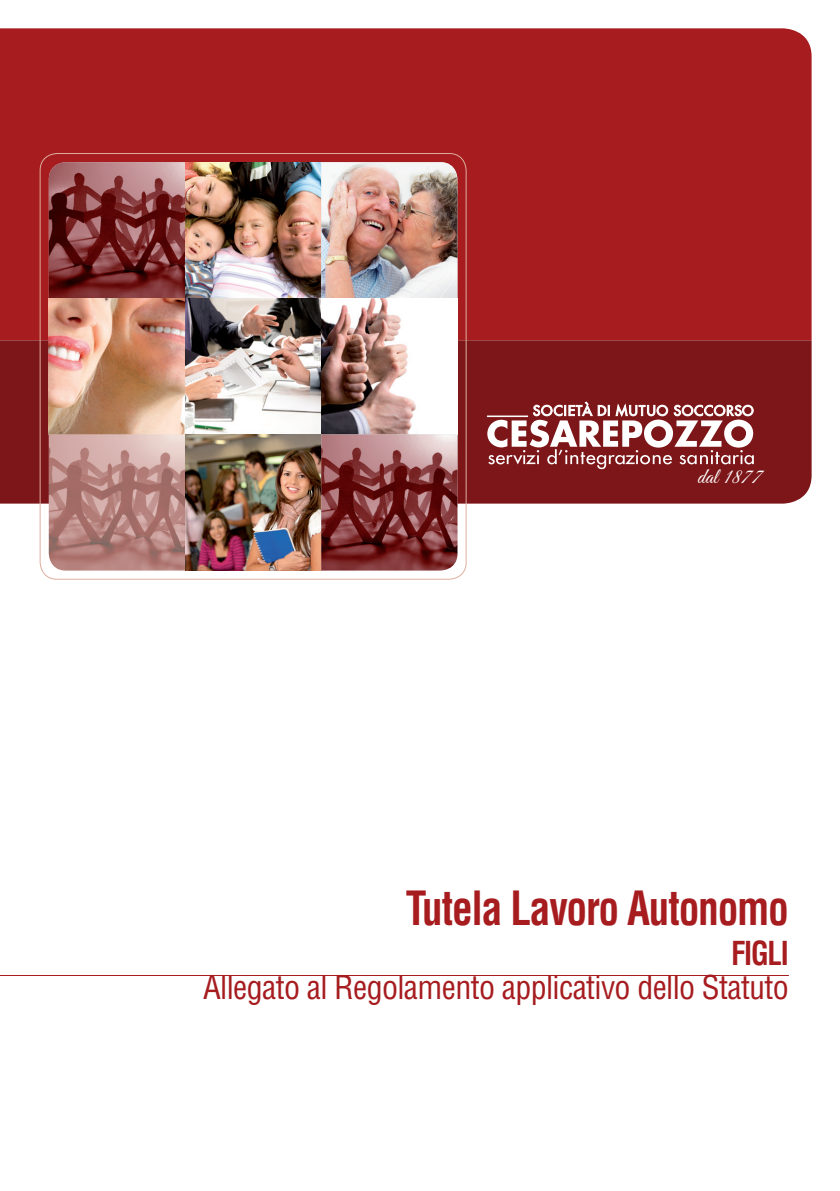
<style>
.page{position:relative;width:840px;height:1191px;background:#fff}
.page>*{position:absolute;margin:0;border:0;box-sizing:border-box;transform-origin:0 0}
.t1{font:700 condensed 46px "Helvetica LT Std";letter-spacing:-.03em;color:#a61c1f;scale:.9 1}
.t2{font:700 condensed 32.2px "Helvetica LT Std";letter-spacing:-.045em;color:#a61c1f;scale:.9 1}
.t3{font:condensed 32px "Helvetica LT Std";letter-spacing:-.02em;color:#a61c1f}
.t4{font:22px "Great Vibes";color:#fff}
</style>
<div class="page">
<div style="left:0;top:340px;width:811px;height:163px;background:#7c1618"></div>
<div style="left:0;top:28px;width:811px;height:312px;background:#a61c1f"></div>
<hr style="left:486px;top:415px;width:42px;height:2px;background:#fff">
<svg style="left:487px;top:402px;width:266px;height:67px"></svg>
<img style="left:49px;top:162px;width:136px;height:136px">
<img style="left:185px;top:162px;width:136px;height:136px">
<img style="left:321px;top:162px;width:136px;height:136px">
<img style="left:49px;top:298px;width:136px;height:136px">
<img style="left:185px;top:298px;width:136px;height:136px">
<img style="left:321px;top:298px;width:136px;height:136px">
<svg style="left:49px;top:434px;width:136px;height:136px;background:#bb8c87"></svg>
<img style="left:185px;top:434px;width:136px;height:136px">
<svg style="left:321px;top:434px;width:136px;height:136px;background:#8a4648"></svg>
<hr style="left:0;top:975px;width:788px;height:1px;background:#a61c1f">
<p class="t4" style="left:697px;top:464px;width:66px">dal 1877</p>
<p class="t1" style="left:405px;top:879px;width:427px">Tutela Lavoro Autonomo</p>
<p class="t2" style="left:730px;top:933px;width:66px">figli</p>
<p class="t3" style="left:203px;top:967px;width:587px">Allegato al Regolamento applicativo dello Statuto</p>
</div>
